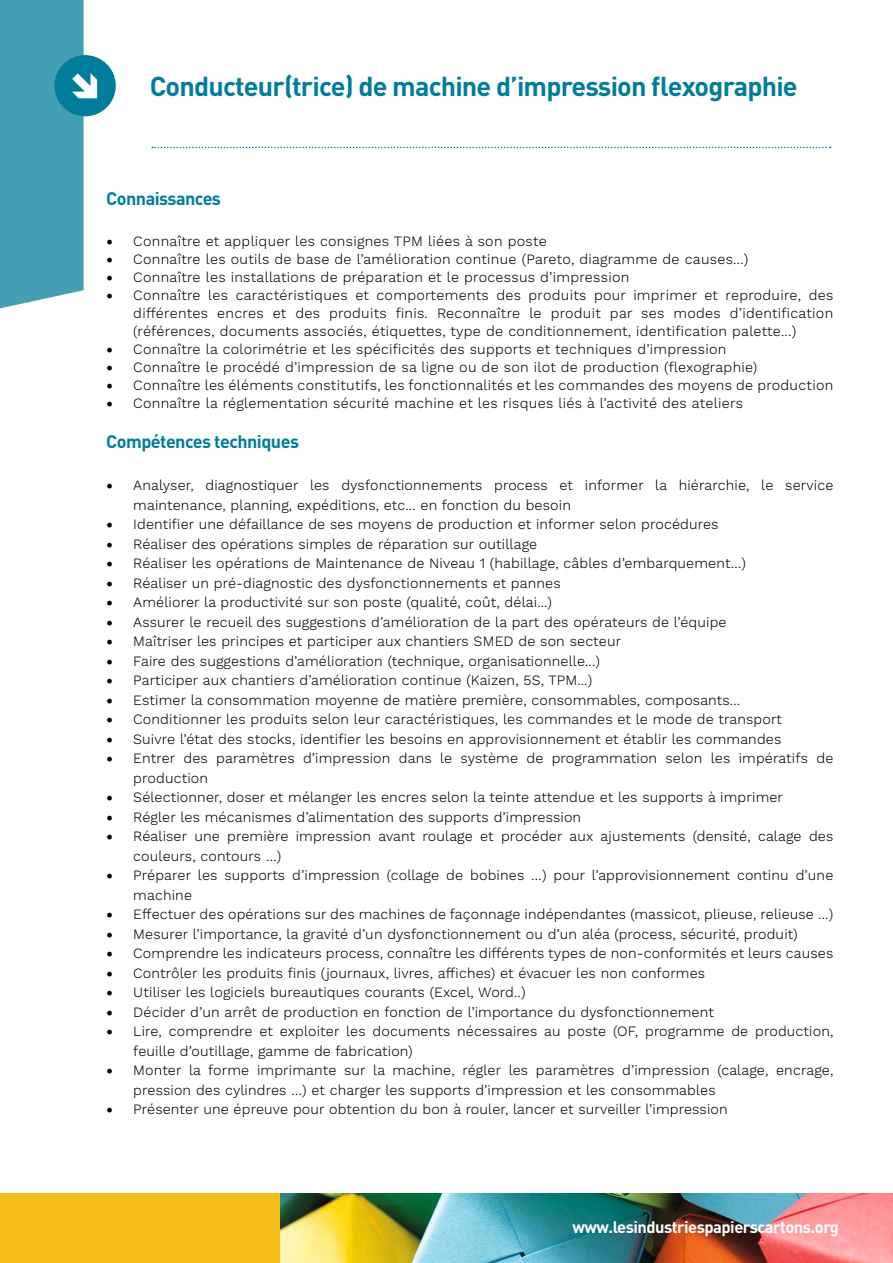
<style>
.page{position:relative;width:893px;height:1263px;background:#fff}
.page>*{position:absolute;margin:0;border:0;box-sizing:border-box;transform-origin:0 0}
.t1{font:700 27px "DINOT";letter-spacing:-.03em;color:#007d9b}
.t2{font:700 18px "DINOT";letter-spacing:-.03em;color:#007d9b}
.t3{font:700 16.5px "DINOT";letter-spacing:-.03em;color:#fff}
.t4{font:300 14.25px/19.5px "Work Sans";letter-spacing:.01em;color:#000}
.s1{font-family:"Minion Pro";font-weight:400;font-size:18px}
</style>
<div class="page">
<div style="left:54px;top:55px;width:62px;height:61px;background:#007d9b;border-radius:50%"></div>
<svg style="left:0;top:0;width:97px;height:309px"></svg>
<svg style="left:152px;top:147px;width:679px;height:1px"></svg>
<div style="left:0;top:1193px;width:893px;height:70px;background:#f6be19"></div>
<img style="left:281px;top:1193px;width:612px;height:70px">
<h1 class="t1" style="left:150px;top:67px;width:650px">Conducteur(trice) de machine d’impression flexographie</h1>
<p class="t2" style="left:106px;top:186px;width:116px">Connaissances</p>
<p class="t4" style="left:106px;top:232px;width:442px"><span class="s1">•</span> Connaître et appliquer les consignes TPM liées à son poste</p>
<p class="t4" style="left:106px;top:250px;width:644px"><span class="s1">•</span> Connaître les outils de base de l’amélioration continue (Pareto, diagramme de causes...)</p>
<p class="t4" style="left:106px;top:268px;width:524px"><span class="s1">•</span> Connaître les installations de préparation et le processus d’impression</p>
<p class="t4" style="left:133px;top:286px;width:701px;line-height:18px;text-align:justify;text-indent:-27px"><span class="s1">•</span> Connaître les caractéristiques et comportements des produits pour imprimer et reproduire, des différentes encres et des produits finis. Reconnaître le produit par ses modes d’identification (références, documents associés, étiquettes, type de conditionnement, identification palette...)</p>
<p class="t4" style="left:106px;top:340px;width:622px"><span class="s1">•</span> Connaître la colorimétrie et les spécificités des supports et techniques d’impression</p>
<p class="t4" style="left:106px;top:358px;width:653px"><span class="s1">•</span> Connaître le procédé d’impression de sa ligne ou de son ilot de production (flexographie)</p>
<p class="t4" style="left:106px;top:376px;width:728px"><span class="s1">•</span> Connaître les éléments constitutifs, les fonctionnalités et les commandes des moyens de production</p>
<p class="t4" style="left:106px;top:394px;width:638px"><span class="s1">•</span> Connaître la réglementation sécurité machine et les risques liés à l’activité des ateliers</p>
<p class="t2" style="left:106px;top:429px;width:194px">Compétences techniques</p>
<p class="t4" style="left:133px;top:476px;width:702px;text-indent:-27px"><span class="s1">•</span> Analyser, diagnostiquer les dysfonctionnements process et informer la hiérarchie, le service maintenance, planning, expéditions, etc... en fonction du besoin</p>
<p class="t4" style="left:106px;top:515px;width:614px"><span class="s1">•</span> Identifier une défaillance de ses moyens de production et informer selon procédures</p>
<p class="t4" style="left:106px;top:535px;width:432px"><span class="s1">•</span> Réaliser des opérations simples de réparation sur outillage</p>
<p class="t4" style="left:106px;top:554px;width:641px"><span class="s1">•</span> Réaliser les opérations de Maintenance de Niveau 1 (habillage, câbles d’embarquement…)</p>
<p class="t4" style="left:106px;top:574px;width:456px"><span class="s1">•</span> Réaliser un pré-diagnostic des dysfonctionnements et pannes</p>
<p class="t4" style="left:106px;top:593px;width:447px"><span class="s1">•</span> Améliorer la productivité sur son poste (qualité, coût, délai...)</p>
<p class="t4" style="left:106px;top:613px;width:622px"><span class="s1">•</span> Assurer le recueil des suggestions d’amélioration de la part des opérateurs de l’équipe</p>
<p class="t4" style="left:106px;top:632px;width:516px"><span class="s1">•</span> Maîtriser les principes et participer aux chantiers SMED de son secteur</p>
<p class="t4" style="left:106px;top:652px;width:495px"><span class="s1">•</span> Faire des suggestions d’amélioration (technique, organisationnelle...)</p>
<p class="t4" style="left:106px;top:671px;width:487px"><span class="s1">•</span> Participer aux chantiers d’amélioration continue (Kaizen, 5S, TPM...)</p>
<p class="t4" style="left:106px;top:691px;width:635px"><span class="s1">•</span> Estimer la consommation moyenne de matière première, consommables, composants...</p>
<p class="t4" style="left:106px;top:710px;width:677px"><span class="s1">•</span> Conditionner les produits selon leur caractéristiques, les commandes et le mode de transport</p>
<p class="t4" style="left:106px;top:730px;width:676px"><span class="s1">•</span> Suivre l’état des stocks, identifier les besoins en approvisionnement et établir les commandes</p>
<p class="t4" style="left:133px;top:749px;width:701px;text-indent:-27px"><span class="s1">•</span> Entrer des paramètres d’impression dans le système de programmation selon les impératifs de production</p>
<p class="t4" style="left:106px;top:788px;width:678px"><span class="s1">•</span> Sélectionner, doser et mélanger les encres selon la teinte attendue et les supports à imprimer</p>
<p class="t4" style="left:106px;top:808px;width:476px"><span class="s1">•</span> Régler les mécanismes d’alimentation des supports d’impression</p>
<p class="t4" style="left:133px;top:827px;width:701px;text-indent:-27px"><span class="s1">•</span> Réaliser une première impression avant roulage et procéder aux ajustements (densité, calage des couleurs, contours …)</p>
<p class="t4" style="left:133px;top:866px;width:701px;text-indent:-27px"><span class="s1">•</span> Préparer les supports d’impression (collage de bobines …) pour l’approvisionnement continu d’une machine</p>
<p class="t4" style="left:106px;top:905px;width:729px"><span class="s1">•</span> Effectuer des opérations sur des machines de façonnage indépendantes (massicot, plieuse, relieuse …)</p>
<p class="t4" style="left:106px;top:925px;width:693px"><span class="s1">•</span> Mesurer l’importance, la gravité d’un dysfonctionnement ou d’un aléa (process, sécurité, produit)</p>
<p class="t4" style="left:106px;top:944px;width:728px"><span class="s1">•</span> Comprendre les indicateurs process, connaître les différents types de non-conformités et leurs causes</p>
<p class="t4" style="left:106px;top:964px;width:600px"><span class="s1">•</span> Contrôler les produits finis (journaux, livres, affiches) et évacuer les non conformes</p>
<p class="t4" style="left:106px;top:983px;width:421px"><span class="s1">•</span> Utiliser les logiciels bureautiques courants (Excel, Word..)</p>
<p class="t4" style="left:106px;top:1003px;width:609px"><span class="s1">•</span> Décider d’un arrêt de production en fonction de l’importance du dysfonctionnement</p>
<p class="t4" style="left:133px;top:1022px;width:702px;text-indent:-27px"><span class="s1">•</span> Lire, comprendre et exploiter les documents nécessaires au poste (OF, programme de production, feuille d’outillage, gamme de fabrication)</p>
<p class="t4" style="left:133px;top:1061px;width:702px;text-indent:-27px"><span class="s1">•</span> Monter la forme imprimante sur la machine, régler les paramètres d’impression (calage, encrage, pression des cylindres …) et charger les supports d’impression et les consommables</p>
<p class="t4" style="left:106px;top:1100px;width:623px"><span class="s1">•</span> Présenter une épreuve pour obtention du bon à rouler, lancer et surveiller l’impression</p>
<p class="t3" style="left:572px;top:1216px;width:268px">www.lesindustriespapierscartons.org</p>
</div>
